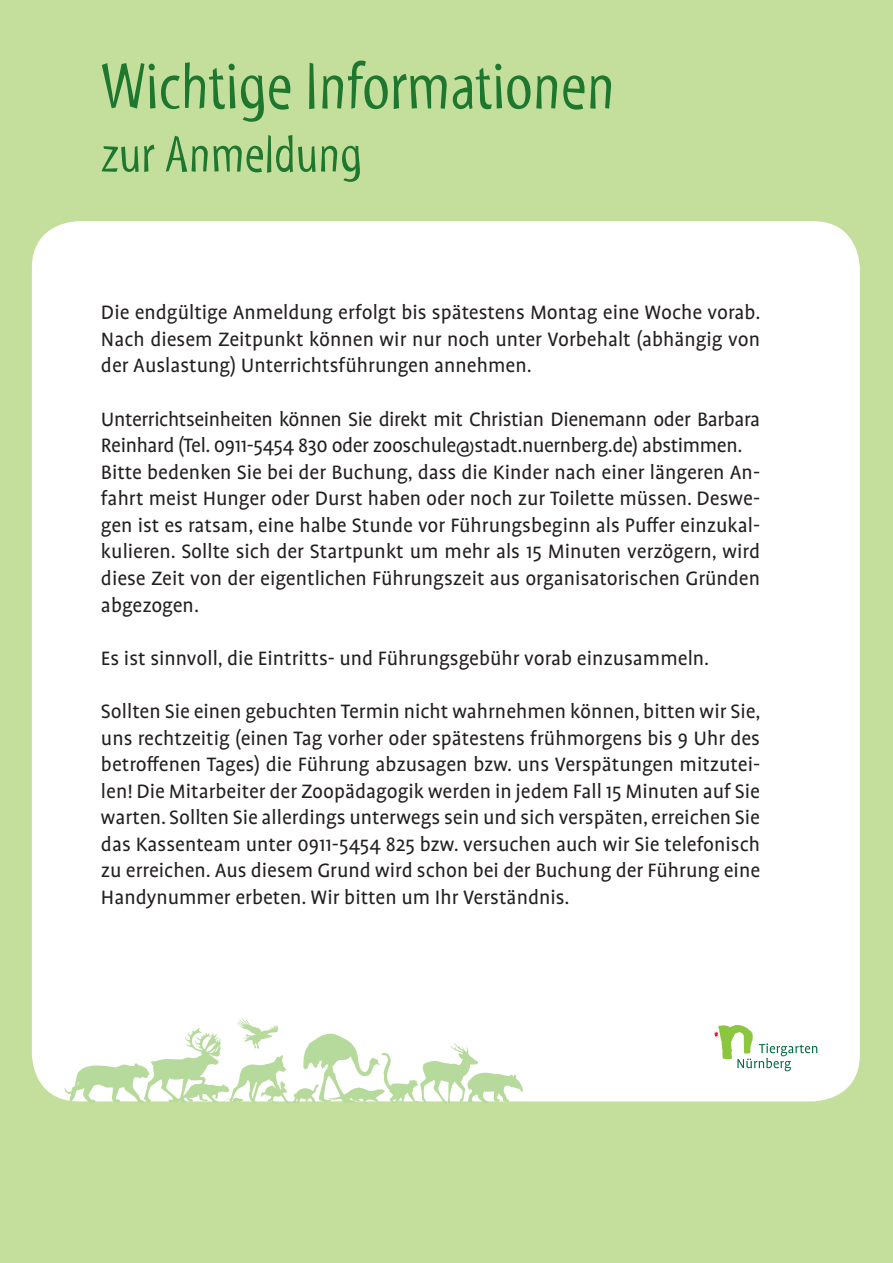
<style>
.page{position:relative;width:893px;height:1263px;background:#c4df9b}
.page>*{position:absolute;margin:0;border:0;box-sizing:border-box;transform-origin:0 0}
.Frage_Orange{font:67.5px "Myriad Std Tilt";color:#1e772f}
.Frage_Orange-2{font:52.5px "Myriad Std Tilt";color:#1e772f}
.Frage_Orange-3{font:22.2px/26.5px "Profile OT";color:#231f20;text-align:justify}
.Frage_Orange-4{font:22.2px/26.5px "Profile OT";letter-spacing:-.02em;color:#231f20}
</style>
<div class="page">
<div style="left:32px;top:221px;width:828px;height:880px;background:#fff;border-radius:47px"></div>
<svg style="left:714px;top:1025px;width:103px;height:46px"></svg>
<svg style="left:65px;top:1018px;width:458px;height:85px"></svg>
<p class="Frage_Orange" style="left:101px;top:50px;width:515px">Wichtige Informationen</p>
<p class="Frage_Orange-2" style="left:101px;top:126px;width:263px">zur Anmeldung</p>
<p class="Frage_Orange-3" style="left:101px;top:300px;width:661px">Die endgültige Anmeldung erfolgt bis spätestens Montag eine Woche vorab.<br>Nach diesem Zeitpunkt können wir nur noch unter Vorbehalt (abhängig von der Auslastung) Unterrichtsführungen annehmen.</p>
<p class="Frage_Orange-4" style="left:101px;top:407px;width:661px">Unterrichtseinheiten können Sie direkt mit Christian Dienemann oder Barbara<br>Reinhard (Tel. 0911-5454 830 oder zooschule@stadt.nuernberg.de) abstimmen.</p>
<p class="Frage_Orange-3" style="left:101px;top:460px;width:661px">Bitte bedenken Sie bei der Buchung, dass die Kinder nach einer längeren An&shy;fahrt meist Hunger oder Durst haben oder noch zur Toilette müssen. Deswe&shy;gen ist es ratsam, eine halbe Stunde vor Führungsbeginn als Puffer einzukal&shy;kulieren. Sollte sich der Startpunkt um mehr als 15 Minuten verzögern, wird diese Zeit von der eigentlichen Führungszeit aus organisatorischen Gründen abgezogen.</p>
<p class="Frage_Orange-3" style="left:101px;top:646px;width:610px">Es ist sinnvoll, die Eintritts- und Führungsgebühr vorab einzusammeln.</p>
<p class="Frage_Orange-3" style="left:101px;top:699px;width:661px">Sollten Sie einen gebuchten Termin nicht wahrnehmen können, bitten wir Sie, uns rechtzeitig (einen Tag vorher oder spätestens frühmorgens bis 9 Uhr des betroffenen Tages) die Führung abzusagen bzw. uns Verspätungen mitzutei&shy;len! Die Mitarbeiter der Zoopädagogik werden in jedem Fall 15 Minuten auf Sie warten. Sollten Sie allerdings unterwegs sein und sich verspäten, erreichen Sie das Kassenteam unter 0911-5454 825 bzw. versuchen auch wir Sie telefonisch zu erreichen. Aus diesem Grund wird schon bei der Buchung der Führung eine Handynummer erbeten. Wir bitten um Ihr Verständnis.</p>
</div>
